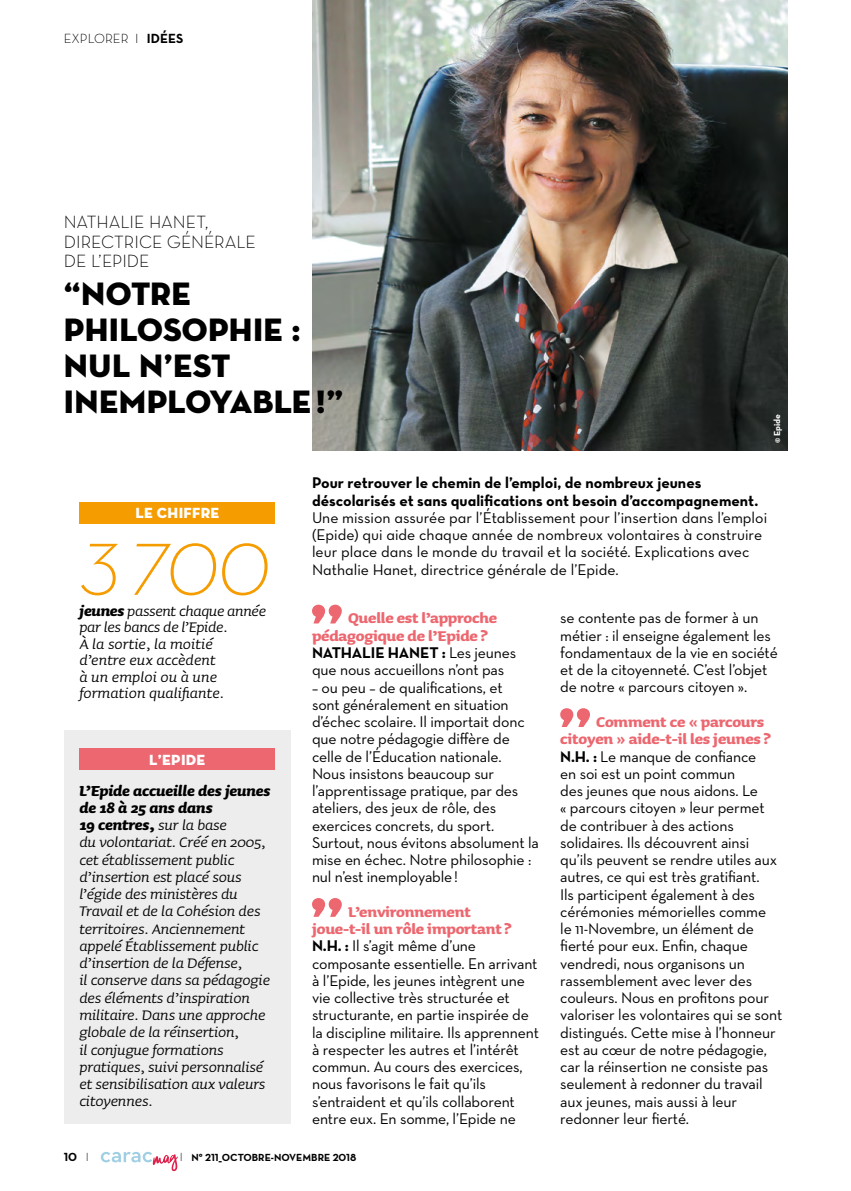
<style>
.page{position:relative;width:851px;height:1191px;background:#fff}
.page>*{position:absolute;margin:0;border:0;box-sizing:border-box;transform-origin:0 0}
.t1{font:75px "Neutra Text Light Italic Alt";color:#f59c00}
.t2{font:33px/36px "Neutra Disp Titling";letter-spacing:.01em;color:#000}
.t3{font:italic 18.45px/17.2px "Sauna";letter-spacing:-.01em;color:#000}
.t4{font:700 18px/17.2px "Sauna";letter-spacing:-.01em;color:#ec676f}
.t5{font:18px/19.5px "Neutra Text Light Alt";letter-spacing:-.005em;color:#000}
.t6{font:15.75px/17.2px "Neutra Text";letter-spacing:-.01em;color:#000}
.t7{font:15.75px/17.2px "Neutra Text Book Alt";color:#000}
.t8{font:15.75px/17.2px "Neutra Text Bold Alt";color:#000}
.t9{font:15px "Neutra Disp Titling";letter-spacing:.02em;color:#fff}
.t10{font:13.5px "Neutra Text Light Alt";color:#000}
.t11{font:12px "Neutra Text Bold Alt";color:#000}
.t12{font:10.5px "Neutra Text Bold Alt";color:#000}
.t13{font:700 9px "Neutra Text";color:#fff}
.s1{font-family:"Neutra Text Bold Alt"}
.s2{font-weight:700}
.s3{font-family:"Neutra Text Light Alt"}
.s4{font-family:"Neutra Text Light Alt";font-size:12px}
</style>
<div class="page">
<svg style="left:101px;top:1151px;width:77px;height:20px"></svg>
<div style="left:64px;top:730px;width:227px;height:393px;background:#ededed"></div>
<svg style="left:312px;top:604px;width:30px;height:19px"></svg>
<svg style="left:312px;top:898px;width:30px;height:19px"></svg>
<svg style="left:560px;top:708px;width:30px;height:19px"></svg>
<div style="left:79px;top:502px;width:196px;height:21px;background:#f59c00"></div>
<div style="left:79px;top:749px;width:196px;height:21px;background:#ec676f"></div>
<img style="left:312px;top:0;width:475px;height:451px">
<p class="t10" style="left:64px;top:31px;width:121px">EXPLORER I <span class="s1">IDÉES</span></p>
<p class="t5" style="left:64px;top:212px;width:193px">NATHALIE HANET,<br>DIRECTRICE GÉNÉRALE<br>DE L’EPIDE</p>
<h2 class="t2" style="left:64px;top:276px;width:281px">“NOTRE<br>PHILOSOPHIE :<br>NUL N’EST<br>INEMPLOYABLE !”</h2>
<p class="t13" style="left:771px;top:443px;width:31px;rotate:-90deg">© Epide</p>
<p class="t9" style="left:135px;top:504px;width:85px">LE CHIFFRE</p>
<h1 class="t1" style="left:79px;top:523px;width:191px">3700</h1>
<p class="t3" style="left:79px;top:601px;width:188px;line-height:16.5px"><span class="s2">jeunes</span> passent chaque année par les bancs de l’Epide.<br>À la sortie, la moitié<br>d’entre eux accèdent<br>à un emploi ou à une formation qualifiante.</p>
<p class="t9" style="left:149px;top:751px;width:57px">L’EPIDE</p>
<p class="t3" style="left:79px;top:780px;width:193px"><span class="s2">L’Epide accueille des jeunes de 18 à 25 ans dans<br>19 centres,</span> sur la base<br>du volontariat. Créé en 2005, cet établissement public d’insertion est placé sous l’égide des ministères du<br>Travail et de la Cohésion des territoires. Anciennement appelé Établissement public d’insertion de la Défense,<br>il conserve dans sa pédagogie des éléments d’inspiration militaire. Dans une approche globale de la réinsertion,<br>il conjugue formations pratiques, suivi personnalisé et sensibilisation aux valeurs citoyennes.</p>
<p class="t8" style="left:312px;top:474px;width:447px">Pour retrouver le chemin de l’emploi, de nombreux jeunes déscolarisés et sans qualifications ont besoin d’accompagnement.</p>
<p class="t7" style="left:312px;top:508px;width:456px">Une mission assurée par l’Établissement pour l’insertion dans l’emploi (Epide) qui aide chaque année de nombreux volontaires à construire leur place dans le monde du travail et la société. Explications avec Nathalie Hanet, directrice générale de l’Epide.</p>
<p class="t4" style="left:312px;top:608px;width:186px;text-indent:36px">Quelle est l’approche pédagogique de l’Epide?</p>
<p class="t6" style="left:312px;top:644px;width:206px"><span class="s2">NATHALIE HANET :</span> Les jeunes que nous accueillons n’ont pas</p>
<p class="t6" style="left:312px;top:678px;width:228px">– ou peu – de qualifications, et<br>sont généralement en situation d’échec scolaire. Il importait donc que notre pédagogie diffère de celle de l’Éducation nationale.<br>Nous insistons beaucoup sur l’apprentissage pratique, par des ateliers, des jeux de rôle, des exercices concrets, du sport.<br>Surtout, nous évitons absolument la mise en échec. Notre philosophie : nul n’est inemployable!</p>
<p class="t4" style="left:312px;top:902px;width:201px;text-align:center">L’environnement<br>joue-t-il un rôle important?</p>
<p class="t6" style="left:312px;top:937px;width:228px"><span class="s2">N.H. :</span> Il s’agit même d’une composante essentielle. En arrivant à l’Epide, les jeunes intègrent une vie collective très structurée et structurante, en partie inspirée de la discipline militaire. Ils apprennent à respecter les autres et l’intérêt commun. Au cours des exercices, nous favorisons le fait qu’ils s’entraident et qu’ils collaborent entre eux. En somme, l’Epide ne</p>
<p class="t6" style="left:560px;top:609px;width:219px">se contente pas de former à un métier : il enseigne également les fondamentaux de la vie en société et de la citoyenneté. C’est l’objet de notre « parcours citoyen ».</p>
<p class="t4" style="left:560px;top:712px;width:212px;text-indent:36px">Comment ce « parcours citoyen » aide-t-il les jeunes?</p>
<p class="t6" style="left:560px;top:747px;width:223px"><span class="s2">N.H. :</span> Le manque de confiance<br>en soi est un point commun<br>des jeunes que nous aidons. Le<br>« parcours citoyen » leur permet de contribuer à des actions solidaires. Ils découvrent ainsi qu’ils peuvent se rendre utiles aux autres, ce qui est très gratifiant.<br>Ils participent également à des cérémonies mémorielles comme<br>le 11-Novembre, un élément de fierté pour eux. Enfin, chaque vendredi, nous organisons un rassemblement avec lever des couleurs. Nous en profitons pour valoriser les volontaires qui se sont distingués. Cette mise à l’honneur est au cœur de notre pédagogie, car la réinsertion ne consiste pas seulement à redonner du travail aux jeunes, mais aussi à leur redonner leur fierté.</p>
<p class="t11" style="left:64px;top:1149px;width:27px">10 <span class="s3">I</span></p>
<p class="t12" style="left:180px;top:1151px;width:178px"><span class="s4">I</span> N° 211_OCTOBRE-NOVEMBRE 2018</p>
</div>
